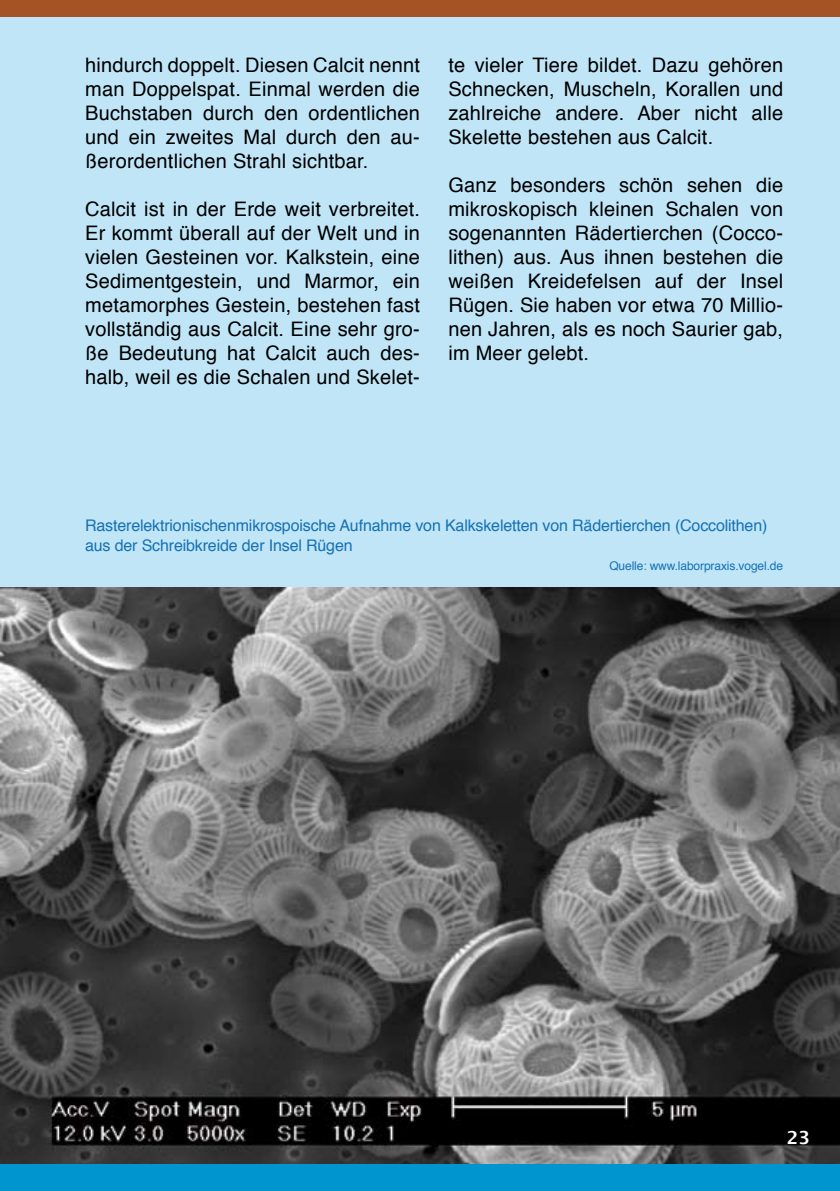
<style>
.page{position:relative;width:840px;height:1191px;background:#fff}
.page>*{position:absolute;margin:0;border:0;box-sizing:border-box;transform-origin:0 0}
.t1{font:20px/24px "Helvetica";letter-spacing:.01em;color:#000;text-align:justify}
.t2{font:600 18px "Lucida Sans";color:#fff}
.t3{font:16px/19.2px "Helvetica";letter-spacing:-.01em;color:#1771b4}
.t4{font:12px "Helvetica";letter-spacing:-.01em;color:#1771b4}
</style>
<div class="page">
<div style="left:0;top:0;width:839px;height:1190px;background:#bfe5f7"></div>
<img style="left:0;top:587px;width:839px;height:577px">
<div style="left:0;top:1164px;width:839px;height:27px;background:#0095cf"></div>
<div style="left:0;top:0;width:839px;height:17px;background:#a55325"></div>
<p class="t1" style="left:85px;top:53px;width:336px">hindurch doppelt. Diesen Calcit nennt man Doppelspat. Einmal werden die Buchstaben durch den ordentlichen und ein zweites Mal durch den au&shy;ßerordentlichen Strahl sichtbar.</p>
<p class="t1" style="left:85px;top:197px;width:336px">Calcit ist in der Erde weit verbreitet.<br>Er kommt überall auf der Welt und in vielen Gesteinen vor. Kalkstein, eine Sedimentgestein, und Marmor, ein metamorphes Gestein, bestehen fast vollständig aus Calcit. Eine sehr gro&shy;ße Bedeutung hat Calcit auch des&shy;halb, weil es die Schalen und Skelet-</p>
<p class="t1" style="left:448px;top:53px;width:336px">te vieler Tiere bildet. Dazu gehören Schnecken, Muscheln, Korallen und zahlreiche andere. Aber nicht alle Skelette bestehen aus Calcit.</p>
<p class="t1" style="left:448px;top:173px;width:336px">Ganz besonders schön sehen die mikroskopisch kleinen Schalen von sogenannten Rädertierchen (Cocco&shy;lithen) aus. Aus ihnen bestehen die weißen Kreidefelsen auf der Insel Rügen. Sie haben vor etwa 70 Millio&shy;nen Jahren, als es noch Saurier gab, im Meer gelebt.</p>
<p class="t3" style="left:85px;top:516px;width:683px">Rasterelektrionischenmikrospoische Aufnahme von Kalkskeletten von Rädertierchen (Coccolithen) aus der Schreibkreide der Insel Rügen</p>
<p class="t4" style="left:609px;top:556px;width:175px">Quelle: www.laborpraxis.vogel.de</p>
<p class="t2" style="left:786px;top:1127px;width:25px">23</p>
</div>
